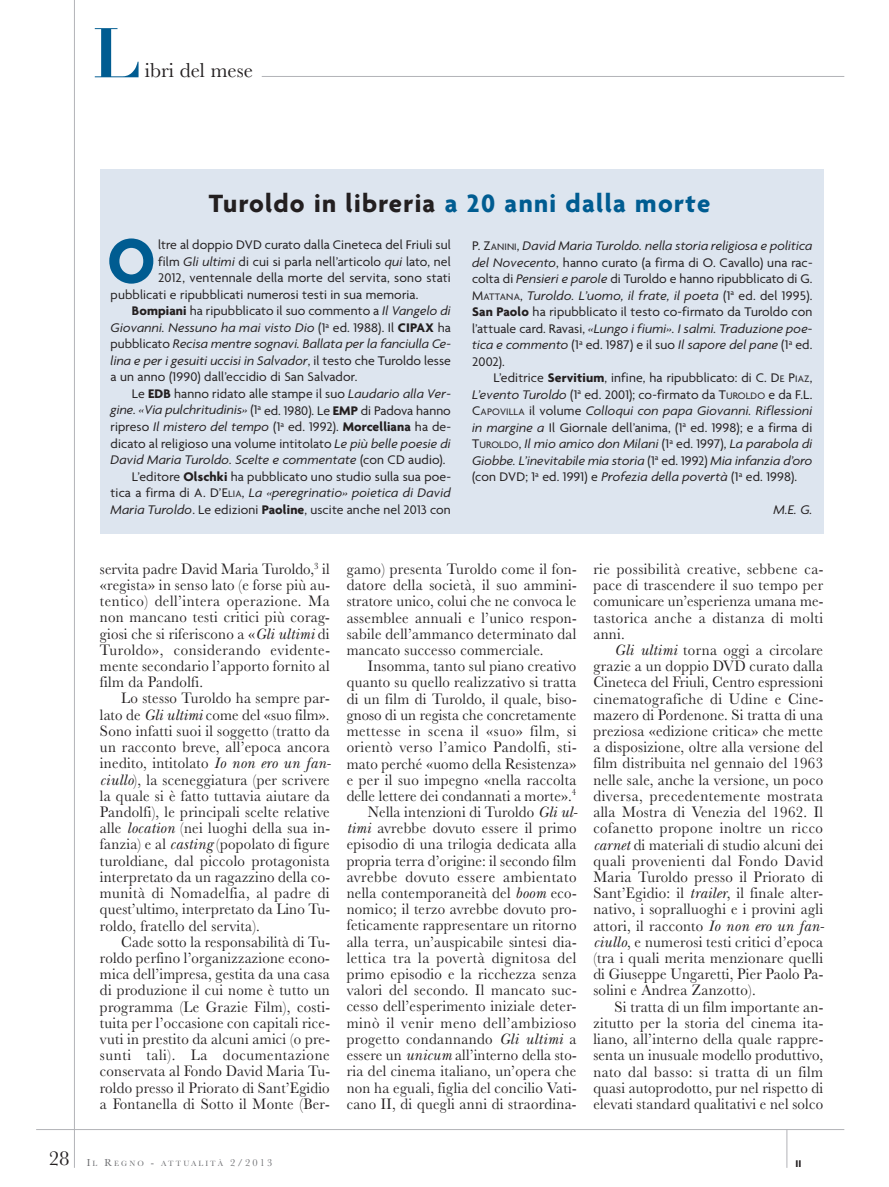
<style>
.page{position:relative;width:889px;height:1187px;background:#fff}
.page>*{position:absolute;margin:0;border:0;box-sizing:border-box;transform-origin:0 0}
.t1{font:700 69px "Didot LT";color:#005c91}
.t2{font:700 67.5px "Agenda";color:#005c91;scale:.95 1}
.t3{font:700 27px "Agenda";letter-spacing:.05em;color:#231f20}
.t4{font:21px "Baskerville";color:#231f20}
.t5{font:15.75px/16.2px "Baskerville";letter-spacing:.02em;color:#231f20;text-align:justify;scale:.95 1}
.t6{font:13.5px/16.5px "Agenda";letter-spacing:.01em;color:#231f20;text-align:justify}
.t7{font:italic 13.5px "Agenda";letter-spacing:.005em;color:#231f20}
.t8{font:700 10.5px "Agenda";color:#231f20}
.t9{font:7.8px "Baskerville";letter-spacing:.265em;color:#6c6d70}
.s1{color:#005c91}
.s2{font-style:italic}
.s3{font-weight:700}
.s4{font-style:normal}
.s5{font-weight:700;font-style:normal}
.s6{font-style:normal;font-size:10.2px}
.s7{font-size:10.2px}
.s8{font-family:"New Baskerville Std";font-style:italic}
.s9{font-size:10.5px}
</style>
<div class="page">
<div style="left:100px;top:169px;width:723px;height:365px;background:#dde5ef"></div>
<hr style="left:786px;top:1129px;width:1px;height:38px;background:#b2b3b7">
<hr style="left:36px;top:1129px;width:808px;height:1px;background:#b2b3b7">
<hr style="left:262px;top:76px;width:582px;height:1px;background:#b2b3b7">
<hr style="left:74px;top:0;width:1px;height:1167px;background:#b2b3b7">
<h1 class="t1" style="left:92px;top:13px;width:51px">L</h1>
<h3 class="t4" style="left:145px;top:63px;width:110px">ibri del mese</h3>
<h3 class="t3" style="left:209px;top:187px;width:503px">Turoldo in libreria <span class="s1">a 20 anni dalla morte</span></h3>
<p class="t6" style="left:158px;top:238px;width:294px">ltre al doppio DVD curato dalla Cineteca del Friuli sul</p>
<p class="t6" style="left:158px;top:254px;width:294px">film <span class="s2">Gli ultimi</span> di cui si parla nell’articolo <span class="s2">qui</span> lato, nel</p>
<p class="t6" style="left:158px;top:271px;width:294px">2012, ventennale della morte del servita, sono stati</p>
<p class="t6" style="left:111px;top:287px;width:309px">pubblicati e ripubblicati numerosi testi in sua memoria.</p>
<p class="t6" style="left:132px;top:304px;width:320px"><span class="s3">Bompiani</span> ha ripubblicato il suo commento a <span class="s2">Il Vangelo di</span></p>
<p class="t7" style="left:111px;top:322px;width:342px">Giovanni. Nessuno ha mai visto Dio <span class="s4">(1</span><sup>a</sup> <span class="s4">ed. 1988). Il</span> <span class="s5">CIPAX</span> <span class="s4">ha</span></p>
<p class="t7" style="left:111px;top:339px;width:342px"><span class="s4">pubblicato</span> Recisa mentre sognavi. Ballata per la fanciulla Ce-</p>
<p class="t7" style="left:111px;top:355px;width:342px">lina e per i gesuiti uccisi in Salvador<span class="s4">, il testo che Turoldo lesse</span></p>
<p class="t6" style="left:111px;top:370px;width:248px">a un anno (1990) dall’eccidio di San Salvador.</p>
<p class="t6" style="left:132px;top:386px;width:321px">Le <span class="s3">EDB</span> hanno ridato alle stampe il suo <span class="s2">Laudario alla Ver-</span></p>
<p class="t6" style="left:111px;top:403px;width:342px"><span class="s2">gine. «Via pulchritudinis»</span> (1<sup>a</sup> ed. 1980). Le <span class="s3">EMP</span> di Padova hanno</p>
<p class="t6" style="left:111px;top:419px;width:342px">ripreso <span class="s2">Il mistero del tempo</span> (1<sup>a</sup> ed. 1992). <span class="s3">Morcelliana</span> ha de-</p>
<p class="t6" style="left:111px;top:436px;width:342px">dicato al religioso una volume intitolato <span class="s2">Le più belle poesie di</span></p>
<p class="t7" style="left:111px;top:454px;width:336px">David Maria Turoldo. Scelte e commentate <span class="s4">(con CD audio).</span></p>
<p class="t6" style="left:132px;top:469px;width:321px">L’editore <span class="s3">Olschki</span> ha pubblicato uno studio sulla sua poe-</p>
<p class="t7" style="left:111px;top:487px;width:342px"><span class="s4">tica a firma di A. D’E</span><span class="s6">LIA</span><span class="s4">,</span> La «peregrinatio» poietica di David</p>
<p class="t6" style="left:111px;top:502px;width:342px"><span class="s2">Maria Turoldo</span>. Le edizioni <span class="s3">Paoline</span>, uscite anche nel 2013 con</p>
<h2 class="t2" style="left:107px;top:220px;width:52px">O</h2>
<p class="t6" style="left:472px;top:238px;width:342px">P. Z<span class="s7">ANINI</span>, <span class="s2">David Maria Turoldo. nella storia religiosa e politica del Novecento</span>, hanno curato (a firma di O. Cavallo) una rac&shy;colta di <span class="s2">Pensieri e parole</span> di Turoldo e hanno ripubblicato di G.<br>M<span class="s7">ATTANA</span>, <span class="s2">Turoldo. L’uomo, il frate, il poeta</span> (1<sup>a</sup> ed. del 1995).<br><span class="s3">San Paolo</span> ha ripubblicato il testo co-firmato da Turoldo con l’attuale card. Ravasi, <span class="s2">«Lungo i fiumi». I salmi. Traduzione poe&shy;tica e commento</span> (1<sup>a</sup> ed. 1987) e il suo <span class="s2">Il sapore del pane</span> (1<sup>a</sup> ed.<br>2002).</p>
<p class="t6" style="left:472px;top:370px;width:342px;text-indent:21px">L’editrice <span class="s3">Servitium</span>, infine, ha ripubblicato: di C. D<span class="s7">E</span> P<span class="s7">IAZ</span>, <span class="s2">L’evento Turoldo</span> (1<sup>a</sup> ed. 2001); co-firmato da T<span class="s7">UROLDO</span> e da F.L.<br>C<span class="s7">APOVILLA</span> il volume <span class="s2">Colloqui con papa Giovanni. Riflessioni in margine a</span> Il Giornale dell’anima, (1<sup>a</sup> ed. 1998); e a firma di T<span class="s7">UROLDO</span>, <span class="s2">Il mio amico don Milani</span> (1<sup>a</sup> ed. 1997), <span class="s2">La parabola di Giobbe. L’inevitabile mia storia</span> (1<sup>a</sup> ed. 1992) <span class="s2">Mia infanzia d’oro </span>(con DVD; 1<sup>a</sup> ed. 1991) e <span class="s2">Profezia della povertà</span> (1<sup>a</sup> ed. 1998).</p>
<p class="t7" style="left:773px;top:504px;width:40px">M.E. G.</p>
<p class="t5" style="left:100px;top:562px;width:244px">servita padre David Maria Turoldo,<sup>3</sup> il «regista» in senso lato (e forse più au&shy;tentico) dell’intera operazione. Ma non mancano testi critici più corag&shy;giosi che si riferiscono a «<span class="s8">Gli ultimi</span> di Turoldo», considerando evidente&shy;mente secondario l’apporto fornito al film da Pandolfi.</p>
<p class="t5" style="left:100px;top:692px;width:244px;text-indent:21px">Lo stesso Turoldo ha sempre par&shy;lato de <span class="s8">Gli ultimi</span> come del «suo film».<br>Sono infatti suoi il soggetto (tratto da un racconto breve, all’epoca ancora inedito, intitolato <span class="s8">Io non ero un fan&shy;ciullo</span>), la sceneggiatura (per scrivere la quale si è fatto tuttavia aiutare da Pandolfi), le principali scelte relative alle <span class="s8">location</span> (nei luoghi della sua in&shy;fanzia) e al <span class="s8">casting</span> (popolato di figure turoldiane, dal piccolo protagonista interpretato da un ragazzino della co&shy;munità di Nomadelfia, al padre di quest’ultimo, interpretato da Lino Tu&shy;roldo, fratello del servita).</p>
<p class="t5" style="left:100px;top:935px;width:244px;text-indent:21px">Cade sotto la responsabilità di Tu&shy;roldo perfino l’organizzazione econo&shy;mica dell’impresa, gestita da una casa di produzione il cui nome è tutto un programma (Le Grazie Film), costi&shy;tuita per l’occasione con capitali rice&shy;vuti in prestito da alcuni amici (o pre&shy;sunti tali). La documentazione conservata al Fondo David Maria Tu&shy;roldo presso il Priorato di Sant’Egidio a Fontanella di Sotto il Monte (Ber-</p>
<p class="t5" style="left:347px;top:562px;width:244px">gamo) presenta Turoldo come il fon&shy;datore della società, il suo ammini&shy;stratore unico, colui che ne convoca le assemblee annuali e l’unico respon&shy;sabile dell’ammanco determinato dal mancato successo commerciale.</p>
<p class="t5" style="left:347px;top:659px;width:244px;text-align:right">Insomma, tanto sul piano creativo quanto su quello realizzativo si tratta di un film di Turoldo, il quale, biso&shy;gnoso di un regista che concretamente mettesse in scena il «suo» film, si orientò verso l’amico Pandolfi, sti&shy;mato perché «uomo della Resistenza» e per il suo impegno «nella raccolta delle lettere dei condannati a morte».<sup>4<br></sup>Nella intenzioni di Turoldo <span class="s8">Gli ul&shy;timi</span> avrebbe dovuto essere il primo episodio di una trilogia dedicata alla propria terra d’origine: il secondo film avrebbe dovuto essere ambientato nella contemporaneità del <span class="s8">boom</span> eco&shy;nomico; il terzo avrebbe dovuto pro&shy;feticamente rappresentare un ritorno alla terra, un’auspicabile sintesi dia&shy;lettica tra la povertà dignitosa del primo episodio e la ricchezza senza valori del secondo. Il mancato suc&shy;cesso dell’esperimento iniziale deter&shy;minò il venir meno dell’ambizioso progetto condannando <span class="s8">Gli ultimi</span> a essere un <span class="s8">unicum</span> all’interno della sto&shy;ria del cinema italiano, un’opera che non ha eguali, figlia del concilio Vati&shy;cano II, di quegli anni di straordina-</p>
<p class="t5" style="left:593px;top:562px;width:244px">rie possibilità creative, sebbene ca&shy;pace di trascendere il suo tempo per comunicare un’esperienza umana me&shy;tastorica anche a distanza di molti anni.</p>
<p class="t5" style="left:593px;top:643px;width:244px;text-indent:21px"><span class="s8">Gli ultimi</span> torna oggi a circolare grazie a un doppio DVD curato dalla Cineteca del Friuli, Centro espressioni cinematografiche di Udine e Cine&shy;mazero di Pordenone. Si tratta di una preziosa «edizione critica» che mette a disposizione, oltre alla versione del film distribuita nel gennaio del 1963 nelle sale, anche la versione, un poco diversa, precedentemente mostrata alla Mostra di Venezia del 1962. Il cofanetto propone inoltre un ricco <span class="s8">carnet</span> di materiali di studio alcuni dei quali provenienti dal Fondo David Maria Turoldo presso il Priorato di Sant’Egidio: il <span class="s8">trailer</span>, il finale alter&shy;nativo, i sopralluoghi e i provini agli attori, il racconto <span class="s8">Io non ero un fan&shy;ciullo</span>, e numerosi testi critici d’epoca (tra i quali merita menzionare quelli di Giuseppe Ungaretti, Pier Paolo Pa&shy;solini e Andrea Zanzotto).</p>
<p class="t5" style="left:593px;top:1000px;width:244px;text-indent:21px">Si tratta di un film importante an&shy;zitutto per la storia del cinema ita&shy;liano, all’interno della quale rappre&shy;senta un inusuale modello produttivo, nato dal basso: si tratta di un film quasi autoprodotto, pur nel rispetto di elevati standard qualitativi e nel solco</p>
<p class="t9" style="left:49px;top:1161px;width:225px"><sup>28</sup> <span class="s9">I</span>L <span class="s9">R</span>EGNO <span class="s9">-</span> ATTUALITÀ <span class="s9">2/2013</span></p>
<p class="t8" style="left:795px;top:1156px;width:7px">II</p>
</div>
